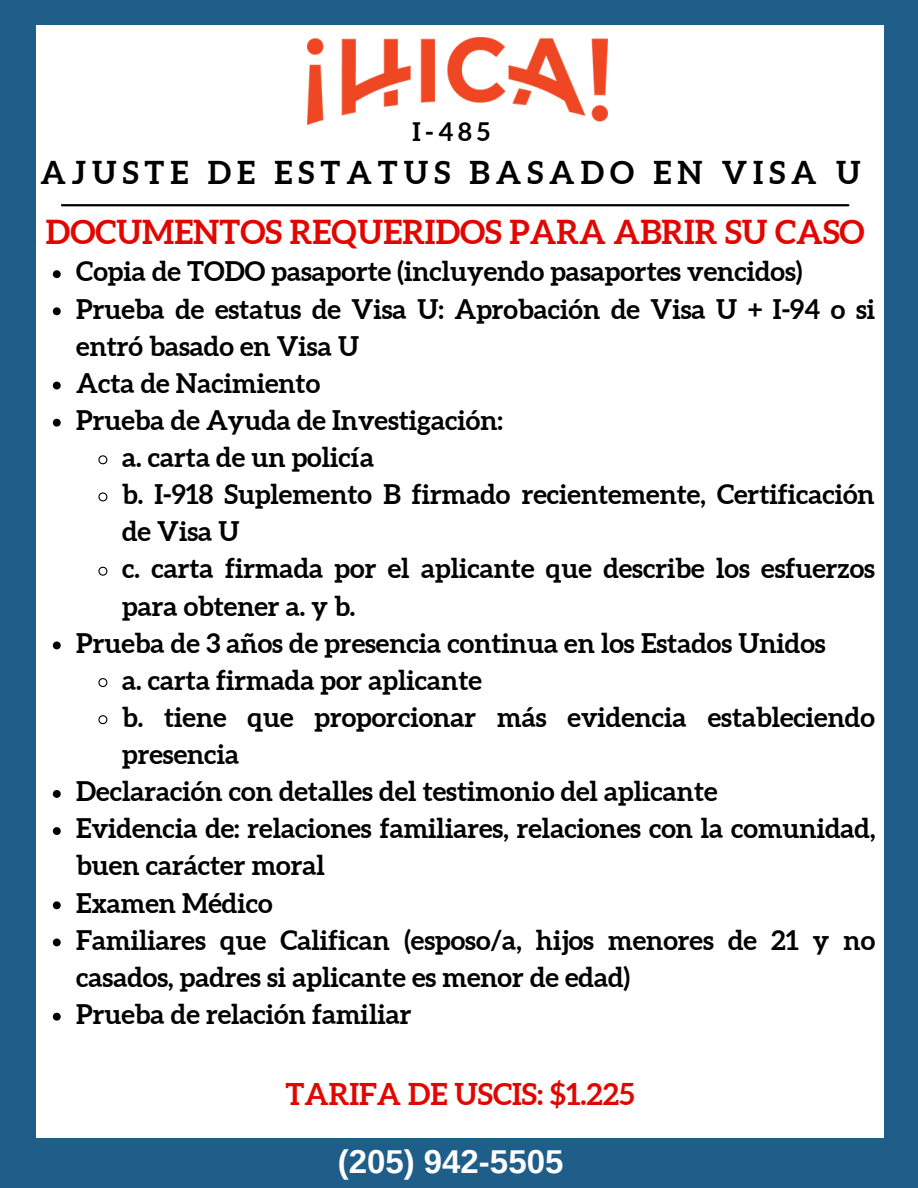
<style>
.page{position:relative;width:918px;height:1188px;background:#1e5e89}
.page>*{position:absolute;margin:0;border:0;box-sizing:border-box;transform-origin:0 0}
.t1{font:700 33px "Aleo";color:#e10600}
.t2{font:700 33px "Arimo";color:#fff}
.t3{font:700 31.5px "Aleo";letter-spacing:.19em;color:#000}
.t4{font:700 30px "Aleo";color:#e10600}
.t5{font:700 27px "Aleo";color:#000}
.t6{font:700 25.5px "Aleo";color:#000}
</style>
<div class="page">
<div style="left:37px;top:25px;width:847px;height:1113px;background:#fff"></div>
<img style="left:307px;top:37px;width:301px;height:88px">
<hr style="left:62px;top:204px;width:786px;height:2px;background:#000">
<svg style="left:53px;top:270px;width:8px;height:8px"></svg>
<svg style="left:53px;top:307px;width:8px;height:8px"></svg>
<svg style="left:53px;top:382px;width:8px;height:7px"></svg>
<svg style="left:53px;top:419px;width:8px;height:8px"></svg>
<svg style="left:98px;top:455px;width:10px;height:10px"></svg>
<svg style="left:98px;top:492px;width:10px;height:10px"></svg>
<svg style="left:98px;top:566px;width:10px;height:10px"></svg>
<svg style="left:53px;top:641px;width:8px;height:8px"></svg>
<svg style="left:98px;top:678px;width:10px;height:9px"></svg>
<svg style="left:98px;top:715px;width:10px;height:10px"></svg>
<svg style="left:53px;top:790px;width:8px;height:8px"></svg>
<svg style="left:53px;top:827px;width:8px;height:8px"></svg>
<svg style="left:53px;top:901px;width:8px;height:8px"></svg>
<svg style="left:53px;top:938px;width:8px;height:8px"></svg>
<svg style="left:53px;top:1013px;width:8px;height:8px"></svg>
<p class="t6" style="left:412px;top:118px;width:79px">I-485</p>
<p class="t3" style="left:40px;top:155px;width:822px">AJUSTE DE ESTATUS BASADO EN VISA U</p>
<p class="t1" style="left:46px;top:213px;width:820px">DOCUMENTOS REQUERIDOS PARA ABRIR SU CASO</p>
<p class="t5" style="left:76px;top:256px;width:728px">Copia de TODO pasaporte (incluyendo pasaportes vencidos)</p>
<p class="t5" style="left:76px;top:293px;width:800px">Prueba de estatus de Visa U: Aprobación de Visa U + I-94 o si</p>
<p class="t5" style="left:76px;top:330px;width:284px">entró basado en Visa U</p>
<p class="t5" style="left:76px;top:368px;width:245px">Acta de Nacimiento</p>
<p class="t5" style="left:76px;top:405px;width:428px">Prueba de Ayuda de Investigación:</p>
<p class="t5" style="left:122px;top:442px;width:254px">a. carta de un policía</p>
<p class="t5" style="left:122px;top:479px;width:754px">b. I-918 Suplemento B firmado recientemente, Certificación</p>
<p class="t5" style="left:122px;top:516px;width:119px">de Visa U</p>
<p class="t5" style="left:122px;top:553px;width:754px">c. carta firmada por el aplicante que describe los esfuerzos</p>
<p class="t5" style="left:122px;top:590px;width:235px">para obtener a. y b.</p>
<p class="t5" style="left:76px;top:627px;width:751px">Prueba de 3 años de presencia continua en los Estados Unidos</p>
<p class="t5" style="left:122px;top:665px;width:361px">a. carta firmada por aplicante</p>
<p class="t5" style="left:122px;top:702px;width:754px">b. tiene que proporcionar más evidencia estableciendo</p>
<p class="t5" style="left:122px;top:739px;width:118px">presencia</p>
<p class="t5" style="left:76px;top:776px;width:643px">Declaración con detalles del testimonio del aplicante</p>
<p class="t5" style="left:76px;top:813px;width:801px">Evidencia de: relaciones familiares, relaciones con la comunidad,</p>
<p class="t5" style="left:76px;top:850px;width:250px">buen carácter moral</p>
<p class="t5" style="left:76px;top:887px;width:198px">Examen Médico</p>
<p class="t5" style="left:76px;top:924px;width:800px">Familiares que Califican (esposo/a, hijos menores de 21 y no</p>
<p class="t5" style="left:76px;top:962px;width:555px">casados, padres si aplicante es menor de edad)</p>
<p class="t5" style="left:76px;top:999px;width:337px">Prueba de relación familiar</p>
<p class="t4" style="left:286px;top:1077px;width:350px">TARIFA DE USCIS: $1.225</p>
<p class="t2" style="left:338px;top:1143px;width:227px">(205) 942-5505</p>
</div>
